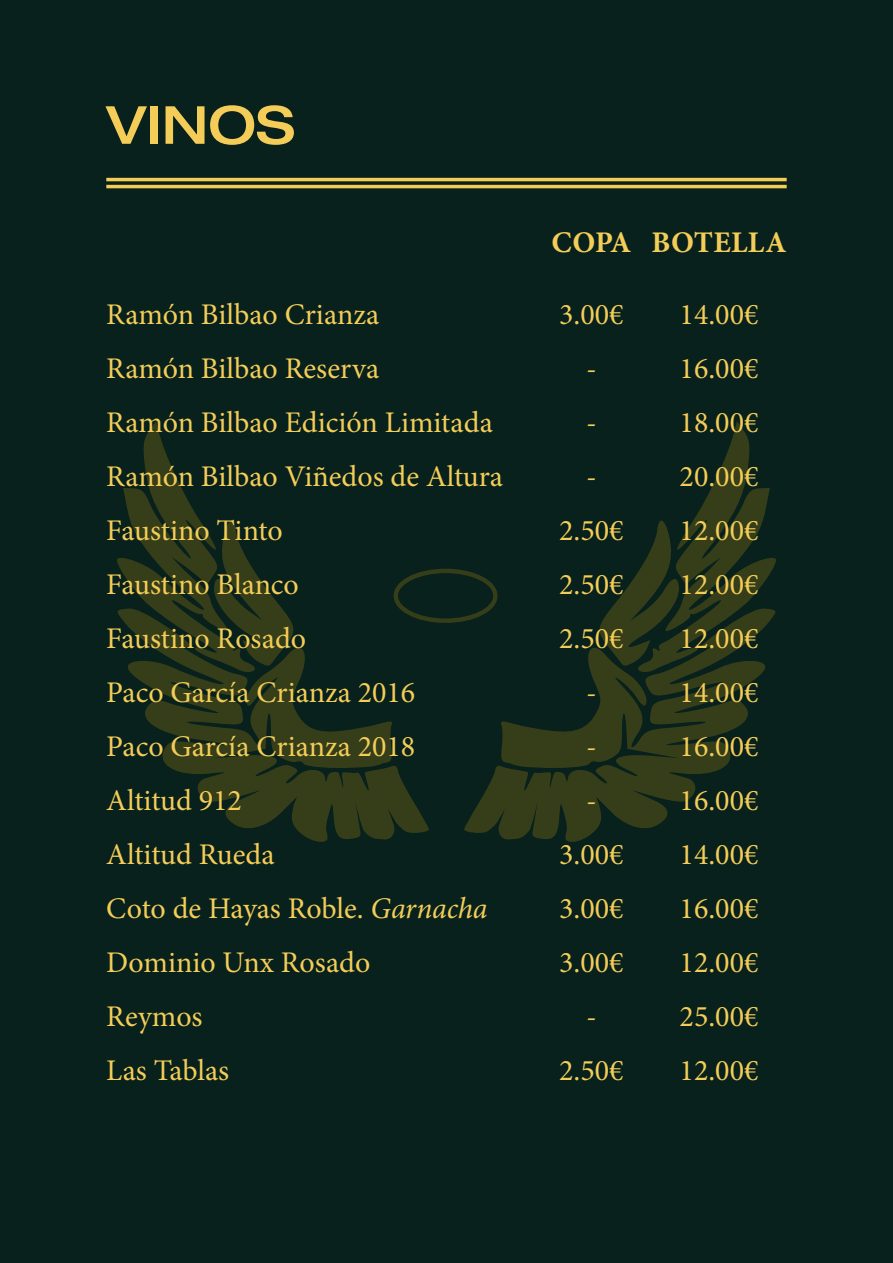
<style>
.page{position:relative;width:893px;height:1263px;background:#08211c}
.page>*{position:absolute;margin:0;border:0;box-sizing:border-box;transform-origin:0 0}
.t1{font:500 expanded 52.5px "Helvetica Neue LT Std";color:#f4cd58}
.t2{font:30px/54px "Minion Pro";color:#f4cd58}
.t3{font:700 30px "Minion Pro";letter-spacing:.01em;color:#f4cd58}
.s1{font-style:italic}
</style>
<div class="page">
<svg style="left:429px;top:569px;width:35px;height:54px"></svg>
<svg style="left:464px;top:421px;width:312px;height:421px"></svg>
<svg style="left:117px;top:421px;width:312px;height:421px"></svg>
<hr style="left:106px;top:178px;width:681px;height:3px;background:#f4cd58">
<hr style="left:106px;top:185px;width:681px;height:3px;background:#f4cd58">
<h1 class="t1" style="left:106px;top:92px;width:190px">VINOS</h1>
<p class="t3" style="left:551px;top:221px;width:236px">COPA BOTELLA</p>
<p class="t2" style="left:106px;top:288px;width:398px">Ramón Bilbao Crianza<br>Ramón Bilbao Reserva<br>Ramón Bilbao Edición Limitada<br>Ramón Bilbao Viñedos de Altura<br>Faustino Tinto<br>Faustino Blanco<br>Faustino Rosado<br>Paco García Crianza 2016<br>Paco García Crianza 2018<br>Altitud 912<br>Altitud Rueda<br>Coto de Hayas Roble. <span class="s1">Garnacha<br></span>Dominio Unx Rosado<br>Reymos<br>Las Tablas</p>
<p class="t2" style="left:559px;top:288px;width:66px;text-align:center">3.00€ -<br>-<br>-<br>2.50€<br>2.50€<br>2.50€ -<br>-<br>-<br>3.00€<br>3.00€<br>3.00€ -<br>2.50€</p>
<p class="t2" style="left:680px;top:288px;width:80px;text-align:justify">14.00€ 16.00€ 18.00€ 20.00€ 12.00€ 12.00€ 12.00€ 14.00€ 16.00€ 16.00€ 14.00€ 16.00€ 12.00€ 25.00€ 12.00€</p>
</div>
